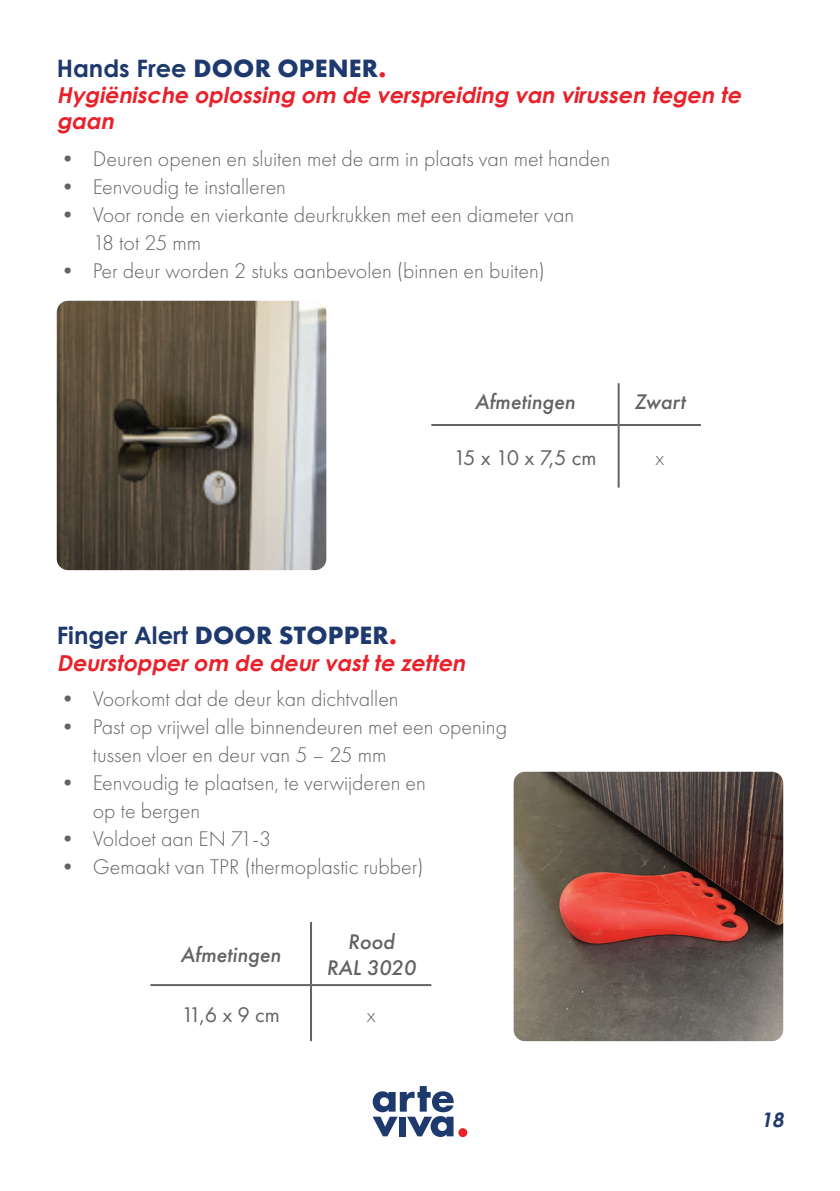
<style>
.page{position:relative;width:840px;height:1191px;background:#fff}
.page>*{position:absolute;margin:0;border:0;box-sizing:border-box;transform-origin:0 0}
.t1{font:700 26px "Futura PT";letter-spacing:.01em;color:#1d396d}
.t2{font:700 24px "Century Gothic";color:#1d396d}
.t3{font:300 22px/28px "Futura PT";color:#636366}
.t4{font:italic 700 22px/26.4px "Century Gothic";color:#e8212a}
.t5{font:italic 500 22px/26.4px "Futura PT";color:#636366;text-align:center}
.t6{font:22px "Futura PT";letter-spacing:-.065em;color:#636366}
.t7{font:italic 700 20px "Century Gothic";color:#1d396d}
.s1{font-family:"Century Gothic";font-size:24px}
.s2{color:#e8212a}
.s3{font-family:"Futura PT";font-size:26px}
.s4{font-family:"Futura PT";font-size:26px;color:#e8212a}
</style>
<div class="page">
<img style="left:57px;top:301px;width:269px;height:269px">
<img style="left:513px;top:771px;width:269px;height:270px">
<svg style="left:372px;top:1086px;width:81px;height:51px"></svg>
<div style="left:458px;top:1128px;width:9px;height:9px;background:#e8212a;border-radius:50%"></div>
<hr style="left:431px;top:424px;width:187px;height:2px;background:#636366">
<hr style="left:618px;top:424px;width:82px;height:2px;background:#636366">
<hr style="left:617px;top:383px;width:2px;height:41px;background:#636366">
<hr style="left:617px;top:426px;width:2px;height:61px;background:#636366">
<hr style="left:150px;top:984px;width:161px;height:2px;background:#636366">
<hr style="left:311px;top:984px;width:120px;height:2px;background:#636366">
<hr style="left:310px;top:922px;width:2px;height:62px;background:#636366">
<hr style="left:310px;top:986px;width:2px;height:55px;background:#636366">
<p class="t1" style="left:57px;top:51px;width:331px"><span class="s1">Hands Free</span> DOOR OPENER<span class="s2">.</span></p>
<p class="t4" style="left:57px;top:81px;width:690px">Hygiënische oplossing om de verspreiding van virussen tegen te gaan</p>
<p class="t3" style="left:57px;top:145px;width:554px">• Deuren openen en sluiten met de arm in plaats van met handen</p>
<p class="t3" style="left:57px;top:173px;width:231px">• Eenvoudig te installeren</p>
<p class="t3" style="left:93px;top:201px;width:482px;text-indent:-36px">• Voor ronde en vierkante deurkrukken met een diameter van<br>18 tot 25 mm</p>
<p class="t3" style="left:57px;top:257px;width:489px">• Per deur worden 2 stuks aanbevolen (binnen en buiten)</p>
<p class="t5" style="left:474px;top:388px;width:102px">Afmetingen</p>
<p class="t5" style="left:633px;top:388px;width:53px">Zwart</p>
<p class="t6" style="left:453px;top:444px;width:145px">15 x 10 x 7,5 cm</p>
<p class="t3" style="left:655px;top:443px;width:10px">x</p>
<p class="t2" style="left:57px;top:617px;width:341px">Finger Alert <span class="s3">DOOR STOPPER</span><span class="s4">.</span></p>
<p class="t4" style="left:57px;top:648px;width:415px">Deurstopperom de deurvastte zetten</p>
<p class="t3" style="left:57px;top:684px;width:343px">• Voorkomt dat de deur kan dichtvallen</p>
<p class="t3" style="left:93px;top:712px;width:415px;text-indent:-36px">• Past op vrijwel alle binnendeuren met een opening tussen vloer en deur van 5 – 25 mm</p>
<p class="t3" style="left:93px;top:768px;width:334px;text-indent:-36px">• Eenvoudig te plaatsen, te verwijderen en op te bergen</p>
<p class="t3" style="left:57px;top:824px;width:216px">• Voldoet aan EN 71-3</p>
<p class="t3" style="left:57px;top:852px;width:368px">• Gemaakt van TPR (thermoplastic rubber)</p>
<p class="t5" style="left:180px;top:941px;width:102px">Afmetingen</p>
<p class="t5" style="left:326px;top:928px;width:91px">Rood<br>RAL 3020</p>
<p class="t6" style="left:181px;top:1001px;width:100px">11,6 x 9 cm</p>
<p class="t3" style="left:366px;top:1000px;width:10px">x</p>
<p class="t7" style="left:760px;top:1104px;width:29px">18</p>
</div>
